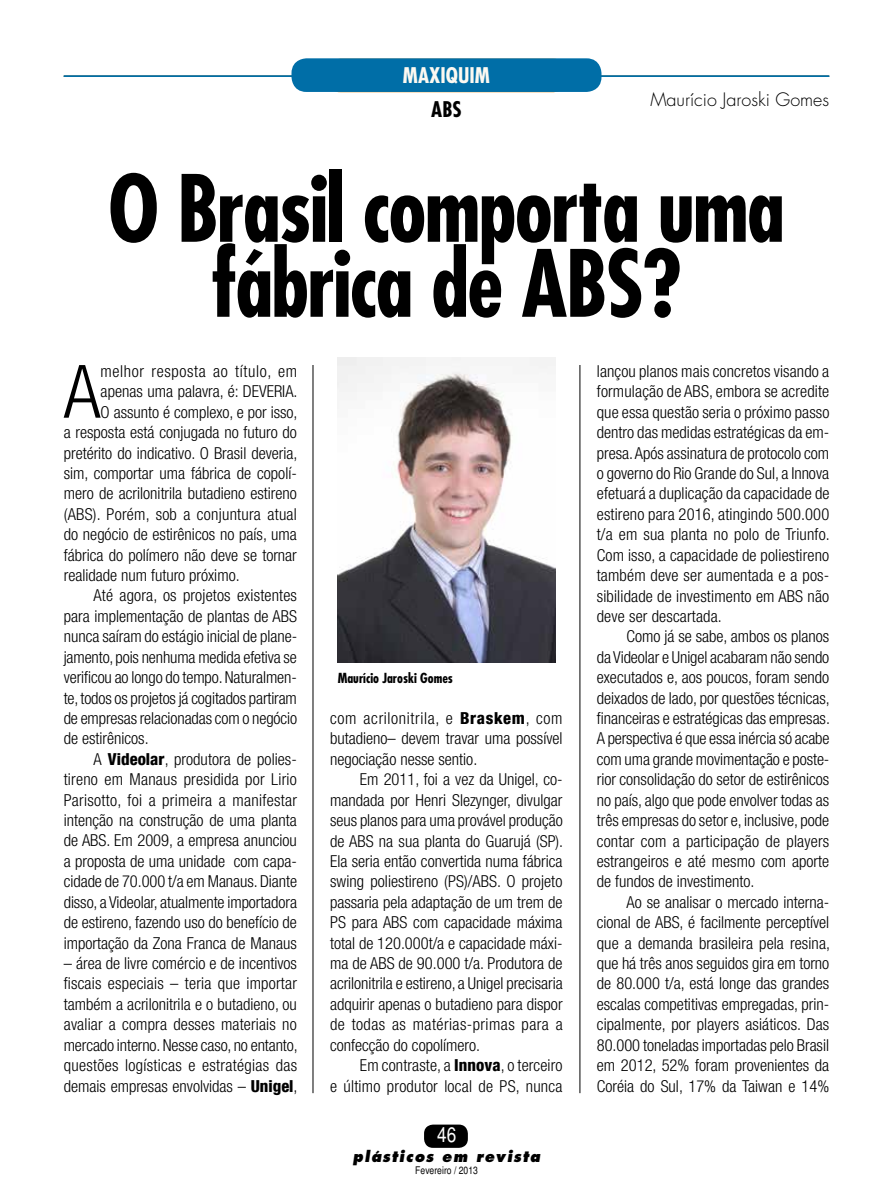
<style>
.page{position:relative;width:893px;height:1191px;background:#fff}
.page>*{position:absolute;margin:0;border:0;box-sizing:border-box;transform-origin:0 0}
.t1{font:700 condensed 90px/75px "Futura";letter-spacing:-.02em;color:#000;text-align:center}
.t2{font:300 condensed 73.65px "Helvetica Neue LT Com";color:#000}
.t3{font:700 condensed 21px "Futura";color:#fcf9f1}
.t4{font:700 condensed 21px "Futura";color:#fff}
.t5{font:700 condensed 21px "Futura";color:#000}
.t6{font:condensed 21px "Helvetica";color:#fff}
.t7{font:300 18px "Futura";color:#000}
.t8{font:300 condensed 16.5px/20.4px "Helvetica Neue LT Com";color:#000;text-align:justify}
.t9{font:300 condensed 16.5px "Helvetica Neue LT Com";letter-spacing:.02em;color:#000}
.t10{font:300 condensed 16.5px "Helvetica Neue LT Com";letter-spacing:.04em;color:#000}
.t11{font:italic 800 15px "Futura";letter-spacing:.09em;color:#000;scale:.95 1}
.t12{font:700 condensed 13.5px "Futura";color:#000}
.t13{font:condensed 10.5px "Helvetica";color:#000}
.s1{font-weight:800}
</style>
<div class="page">
<hr style="left:313px;top:170px;width:1px;height:923px;background:#000">
<hr style="left:580px;top:170px;width:1px;height:923px;background:#000">
<div style="left:424px;top:1124px;width:44px;height:23px;background:#000;border-radius:9px"></div>
<div style="left:97px;top:144px;width:693px;height:221px;background:#fff"></div>
<hr style="left:64px;top:75px;width:765px;height:2px;background:#006ea7">
<div style="left:291px;top:58px;width:310px;height:34px;background:#006ea7;border-radius:15px"></div>
<img style="left:338px;top:357px;width:217px;height:305px">
<p class="t3" style="left:403px;top:61px;width:89px">maxiquim</p>
<p class="t4" style="left:424px;top:62px;width:51px">VISOR</p>
<p class="t5" style="left:431px;top:96px;width:32px">ab s</p>
<p class="t7" style="left:650px;top:88px;width:180px">Maurício Jaroski Gomes</p>
<h1 class="t1" style="left:108px;top:170px;width:678px">O Brasil comporta uma fábrica de ABS?</h1>
<h2 class="t2" style="left:64px;top:349px;width:38px">A</h2>
<p class="t10" style="left:101px;top:361px;width:198px">melhor resposta ao título, em</p>
<p class="t8" style="left:101px;top:381px;width:198px">apenas uma palavra, é: DEVERIA.</p>
<p class="t8" style="left:101px;top:401px;width:198px">O assunto é complexo, e por isso,</p>
<p class="t8" style="left:64px;top:422px;width:235px">a resposta está conjugada no futuro do</p>
<p class="t8" style="left:64px;top:442px;width:235px">pretérito do indicativo. O Brasil deveria,</p>
<p class="t8" style="left:64px;top:463px;width:235px">sim, comportar uma fábrica de copolí-</p>
<p class="t8" style="left:64px;top:483px;width:235px">mero de acrilonitrila butadieno estireno</p>
<p class="t8" style="left:64px;top:504px;width:235px">(ABS). Porém, sob a conjuntura atual</p>
<p class="t8" style="left:64px;top:524px;width:235px">do negócio de estirênicos no país, uma</p>
<p class="t8" style="left:64px;top:544px;width:235px">fábrica do polímero não deve se tornar</p>
<p class="t8" style="left:64px;top:565px;width:177px">realidade num futuro próximo.</p>
<p class="t8" style="left:94px;top:585px;width:205px">Até agora, os projetos existentes</p>
<p class="t8" style="left:64px;top:606px;width:235px">para implementação de plantas de ABS</p>
<p class="t8" style="left:64px;top:626px;width:235px">nunca saíram do estágio inicial de plane-</p>
<p class="t8" style="left:64px;top:646px;width:235px">jamento, pois nenhuma medida efetiva se</p>
<p class="t8" style="left:64px;top:667px;width:235px">verificou ao longo do tempo. Naturalmen-</p>
<p class="t8" style="left:64px;top:687px;width:235px">te, todos os projetos já cogitados partiram</p>
<p class="t8" style="left:64px;top:708px;width:235px">de empresas relacionadas com o negócio</p>
<p class="t8" style="left:64px;top:728px;width:86px">de estirênicos.</p>
<p class="t8" style="left:94px;top:748px;width:205px">A <span class="s1">Videolar</span>, produtora de polies-</p>
<p class="t8" style="left:64px;top:769px;width:235px">tireno em Manaus presidida por Lirio</p>
<p class="t9" style="left:64px;top:790px;width:235px">Parisotto, foi a primeira a manifestar</p>
<p class="t8" style="left:64px;top:810px;width:235px">intenção na construção de uma planta</p>
<p class="t8" style="left:64px;top:830px;width:235px">de ABS. Em 2009, a empresa anunciou</p>
<p class="t8" style="left:64px;top:850px;width:235px">a proposta de uma unidade com capa-</p>
<p class="t8" style="left:64px;top:871px;width:235px">cidade de 70.000 t/a em Manaus. Diante</p>
<p class="t8" style="left:64px;top:891px;width:235px">disso, a Videolar, atualmente importadora</p>
<p class="t8" style="left:64px;top:912px;width:235px">de estireno, fazendo uso do benefício de</p>
<p class="t8" style="left:64px;top:932px;width:235px">importação da Zona Franca de Manaus</p>
<p class="t8" style="left:64px;top:953px;width:235px">– área de livre comércio e de incentivos fiscais especiais – teria que importar também a acrilonitrila e o butadieno, ou avaliar a compra desses materiais no mercado interno. Nesse caso, no entanto, questões logísticas e estratégias das demais empresas envolvidas – <span class="s1">Unigel</span>,</p>
<p class="t12" style="left:338px;top:669px;width:117px">Maurício Jaroski Gomes</p>
<p class="t8" style="left:330px;top:708px;width:234px">com acrilonitrila, e <span class="s1">Braskem</span>, com butadieno– devem travar uma possível negociação nesse sentio.</p>
<p class="t8" style="left:330px;top:769px;width:235px;text-indent:30px">Em 2011, foi a vez da Unigel, co&shy;mandada por Henri Slezynger, divulgar seus planos para uma provável produção de ABS na sua planta do Guarujá (SP).<br>Ela seria então convertida numa fábrica swing poliestireno (PS)/ABS. O projeto passaria pela adaptação de um trem de PS para ABS com capacidade máxima total de 120.000t/a e capacidade máxi&shy;ma de ABS de 90.000 t/a. Produtora de acrilonitrila e estireno, a Unigel precisaria adquirir apenas o butadieno para dispor de todas as matérias-primas para a confecção do copolímero.</p>
<p class="t8" style="left:330px;top:1055px;width:234px;text-align:right">Em contraste, a <span class="s1">Innova</span>, o terceiro<br>e último produtor local de PS, nunca</p>
<p class="t6" style="left:437px;top:1122px;width:21px">46</p>
<p class="t11" style="left:353px;top:1147px;width:199px">plásticos em revista</p>
<p class="t13" style="left:415px;top:1164px;width:64px">Fevereiro / 2013</p>
<p class="t8" style="left:597px;top:361px;width:235px">lançou planos mais concretos visando a formulação de ABS, embora se acredite que essa questão seria o próximo passo dentro das medidas estratégicas da em&shy;presa. Após assinatura de protocolo com o governo do Rio Grande do Sul, a Innova efetuará a duplicação da capacidade de estireno para 2016, atingindo 500.000 t/a em sua planta no polo de Triunfo.<br>Com isso, a capacidade de poliestireno também deve ser aumentada e a pos&shy;sibilidade de investimento em ABS não deve ser descartada.</p>
<p class="t8" style="left:597px;top:626px;width:235px;text-indent:30px">Como já se sabe, ambos os planos da Videolar e Unigel acabaram não sendo executados e, aos poucos, foram sendo deixados de lado, por questões técnicas, financeiras e estratégicas das empresas.<br>A perspectiva é que essa inércia só acabe com uma grande movimentação e poste&shy;rior consolidação do setor de estirênicos no país, algo que pode envolver todas as três empresas do setor e, inclusive, pode contar com a participação de players estrangeiros e até mesmo com aporte de fundos de investimento.</p>
<p class="t8" style="left:597px;top:891px;width:235px;text-indent:30px">Ao se analisar o mercado interna&shy;cional de ABS, é facilmente perceptível que a demanda brasileira pela resina, que há três anos seguidos gira em torno de 80.000 t/a, está longe das grandes escalas competitivas empregadas, prin&shy;cipalmente, por players asiáticos. Das 80.000 toneladas importadas pelo Brasil em 2012, 52% foram provenientes da Coréia do Sul, 17% da Taiwan e 14%</p>
</div>
